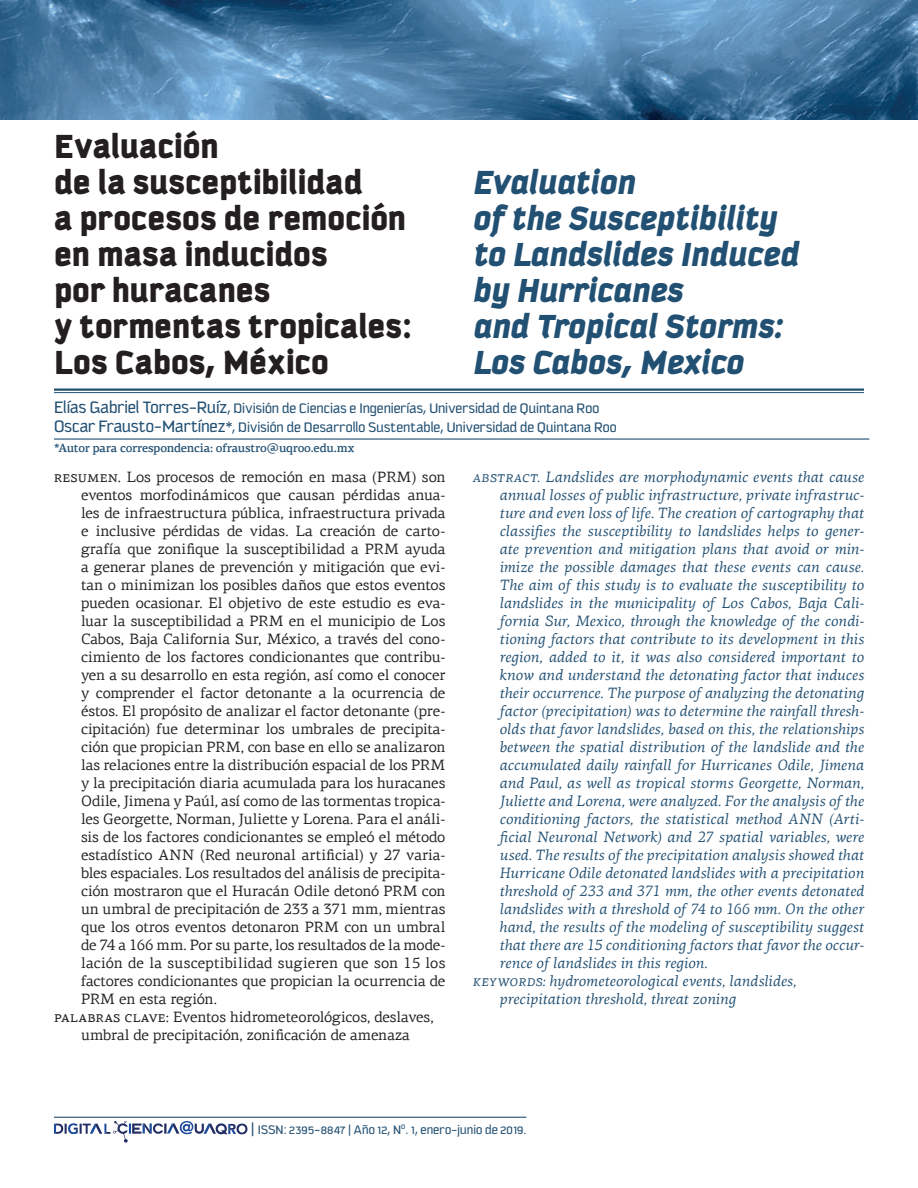
<style>
.page{position:relative;width:918px;height:1188px;background:#fff}
.page>*{position:absolute;margin:0;border:0;box-sizing:border-box;transform-origin:0 0}
.t1{font:900 36px/36px "Kautiva Pro";color:#231f20}
.t2{font:italic 900 36px/36px "Kautiva Pro";color:#225073}
.t3{font:italic 15px "PF Agora Serif Pro";letter-spacing:.005em;color:#225073}
.t4{font:15px "PF Agora Serif Pro";letter-spacing:-.005em;color:#231f20}
.t5{font:15px/19.5px "Kautiva Pro";letter-spacing:.01em;color:#225073}
.t6{font:13.5px "Kautiva Pro";letter-spacing:.015em;color:#225073}
.t7{font:500 12px "PF Agora Serif Pro";letter-spacing:-.015em;color:#225073}
.s1{font-size:18px}
.s2{font-size:16.5px}
</style>
<div class="page">
<img style="left:1px;top:1px;width:916px;height:118px">
<hr style="left:54px;top:1117px;width:472px;height:1px;background:#225073">
<svg style="left:54px;top:1121px;width:193px;height:22px"></svg>
<hr style="left:54px;top:388px;width:810px;height:3px;background:#225073">
<hr style="left:54px;top:392px;width:810px;height:1px;background:#225073">
<hr style="left:54px;top:438px;width:815px;height:2px;background:#225073">
<h1 class="t1" style="left:54px;top:127px;width:360px">Evaluación<br>de la susceptibilidad<br>a procesos de remoción en masa inducidos<br>por huracanes<br>y tormentas tropicales:<br>Los Cabos, México</h1>
<h1 class="t2" style="left:472px;top:163px;width:327px">Evaluation<br>of the Susceptibility to Landslides Induced by Hurricanes<br>and Tropical Storms:<br>Los Cabos, Mexico</h1>
<p class="t5" style="left:54px;top:398px;width:564px"><span class="s1">Elías Gabriel Torres-Ruíz</span>, División de Ciencias e Ingenierías, Universidad de Quintana Roo<br><span class="s1">Oscar Frausto-Martínez*</span>, División de Desarrollo Sustentable, Universidad de Quintana Roo</p>
<p class="t7" style="left:54px;top:440px;width:302px">*Autor para correspondencia: ofraustro@uqroo.edu.mx</p>
<p class="t4" style="left:54px;top:468px;width:393px">Resumen. Los procesos de remoción en masa (PRM) son</p>
<p class="t4" style="left:81px;top:486px;width:366px">eventos morfodinámicos que causan pérdidas anua-</p>
<p class="t4" style="left:81px;top:504px;width:366px">les de infraestructura pública, infraestructura privada</p>
<p class="t4" style="left:81px;top:522px;width:366px">e inclusive pérdidas de vidas. La creación de carto-</p>
<p class="t4" style="left:81px;top:540px;width:366px">grafía que zonifique la susceptibilidad a PRM ayuda</p>
<p class="t4" style="left:81px;top:558px;width:366px">a generar planes de prevención y mitigación que evi-</p>
<p class="t4" style="left:81px;top:576px;width:366px">tan o minimizan los posibles daños que estos eventos</p>
<p class="t4" style="left:81px;top:594px;width:366px">pueden ocasionar. El objetivo de este estudio es eva-</p>
<p class="t4" style="left:81px;top:612px;width:366px">luar la susceptibilidad a PRM en el municipio de Los</p>
<p class="t4" style="left:81px;top:630px;width:366px">Cabos, Baja California Sur, México, a través del cono-</p>
<p class="t4" style="left:81px;top:648px;width:366px">cimiento de los factores condicionantes que contribu-</p>
<p class="t4" style="left:81px;top:666px;width:366px">yen a su desarrollo en esta región, así como el conocer</p>
<p class="t4" style="left:81px;top:684px;width:366px">y comprender el factor detonante a la ocurrencia de</p>
<p class="t4" style="left:81px;top:702px;width:366px">éstos. El propósito de analizar el factor detonante (pre-</p>
<p class="t4" style="left:81px;top:720px;width:366px">cipitación) fue determinar los umbrales de precipita-</p>
<p class="t4" style="left:81px;top:738px;width:366px">ción que propician PRM, con base en ello se analizaron</p>
<p class="t4" style="left:81px;top:756px;width:366px">las relaciones entre la distribución espacial de los PRM</p>
<p class="t4" style="left:81px;top:774px;width:366px">y la precipitación diaria acumulada para los huracanes</p>
<p class="t4" style="left:81px;top:792px;width:366px">Odile, Jimena y Paúl, así como de las tormentas tropica-</p>
<p class="t4" style="left:81px;top:810px;width:366px">les Georgette, Norman, Juliette y Lorena. Para el análi-</p>
<p class="t4" style="left:81px;top:828px;width:366px">sis de los factores condicionantes se empleó el método</p>
<p class="t4" style="left:81px;top:846px;width:366px">estadístico ANN (Red neuronal artificial) y 27 varia-</p>
<p class="t4" style="left:81px;top:864px;width:366px">bles espaciales. Los resultados del análisis de precipita-</p>
<p class="t4" style="left:81px;top:882px;width:366px">ción mostraron que el Huracán Odile detonó PRM con</p>
<p class="t4" style="left:81px;top:900px;width:366px">un umbral de precipitación de 233 a 371 mm, mientras</p>
<p class="t4" style="left:81px;top:918px;width:366px">que los otros eventos detonaron PRM con un umbral</p>
<p class="t4" style="left:81px;top:936px;width:366px">de 74 a 166 mm. Por su parte, los resultados de la mode-</p>
<p class="t4" style="left:81px;top:954px;width:366px">lación de la susceptibilidad sugieren que son 15 los</p>
<p class="t4" style="left:81px;top:972px;width:366px">factores condicionantes que propician la ocurrencia de</p>
<p class="t4" style="left:81px;top:990px;width:137px">PRM en esta región.</p>
<p class="t4" style="left:54px;top:1008px;width:381px">Palabras clave: Eventos hidrometeorológicos, deslaves,</p>
<p class="t4" style="left:81px;top:1026px;width:330px">umbral de precipitación, zonificación de amenaza</p>
<p class="t3" style="left:472px;top:468px;width:393px">Abstract. Landslides are morphodynamic events that cause</p>
<p class="t3" style="left:499px;top:486px;width:366px">annual losses of public infrastructure, private infrastruc-</p>
<p class="t3" style="left:499px;top:504px;width:366px">ture and even loss of life. The creation of cartography that</p>
<p class="t3" style="left:499px;top:522px;width:366px">classifies the susceptibility to landslides helps to gener-</p>
<p class="t3" style="left:499px;top:540px;width:366px">ate prevention and mitigation plans that avoid or min-</p>
<p class="t3" style="left:499px;top:558px;width:366px">imize the possible damages that these events can cause.</p>
<p class="t3" style="left:499px;top:576px;width:366px">The aim of this study is to evaluate the susceptibility to</p>
<p class="t3" style="left:499px;top:594px;width:366px">landslides in the municipality of Los Cabos, Baja Cali-</p>
<p class="t3" style="left:499px;top:612px;width:366px">fornia Sur, Mexico, through the knowledge of the condi-</p>
<p class="t3" style="left:499px;top:630px;width:366px">tioning factors that contribute to its development in this</p>
<p class="t3" style="left:499px;top:648px;width:366px">region, added to it, it was also considered important to</p>
<p class="t3" style="left:499px;top:666px;width:366px">know and understand the detonating factor that induces</p>
<p class="t3" style="left:499px;top:684px;width:366px">their occurrence. The purpose of analyzing the detonating</p>
<p class="t3" style="left:499px;top:702px;width:366px">factor (precipitation) was to determine the rainfall thresh-</p>
<p class="t3" style="left:499px;top:720px;width:366px">olds that favor landslides, based on this, the relationships</p>
<p class="t3" style="left:499px;top:738px;width:366px">between the spatial distribution of the landslide and the</p>
<p class="t3" style="left:499px;top:756px;width:366px">accumulated daily rainfall for Hurricanes Odile, Jimena</p>
<p class="t3" style="left:499px;top:774px;width:366px">and Paul, as well as tropical storms Georgette, Norman,</p>
<p class="t3" style="left:499px;top:792px;width:366px">Juliette and Lorena, were analyzed. For the analysis of the</p>
<p class="t3" style="left:499px;top:810px;width:366px">conditioning factors, the statistical method ANN (Arti-</p>
<p class="t3" style="left:499px;top:828px;width:366px">ficial Neuronal Network) and 27 spatial variables, were</p>
<p class="t3" style="left:499px;top:846px;width:366px">used. The results of the precipitation analysis showed that</p>
<p class="t3" style="left:499px;top:864px;width:366px">Hurricane Odile detonated landslides with a precipitation</p>
<p class="t3" style="left:499px;top:882px;width:366px">threshold of 233 and 371 mm, the other events detonated</p>
<p class="t3" style="left:499px;top:900px;width:366px">landslides with a threshold of 74 to 166 mm. On the other</p>
<p class="t3" style="left:499px;top:918px;width:366px">hand, the results of the modeling of susceptibility suggest</p>
<p class="t3" style="left:499px;top:936px;width:366px">that there are 15 conditioning factors that favor the occur-</p>
<p class="t3" style="left:499px;top:954px;width:210px">rence of landslides in this region.</p>
<p class="t3" style="left:472px;top:972px;width:325px">Keywords: hydrometeorological events, landslides,</p>
<p class="t3" style="left:499px;top:990px;width:238px">precipitation threshold, threat zoning</p>
<p class="t6" style="left:251px;top:1123px;width:277px"><span class="s2">|</span> ISSN: 2395-8847 | Año 12, N<sup>o</sup>. 1, enero-junio de 2019.</p>
</div>
